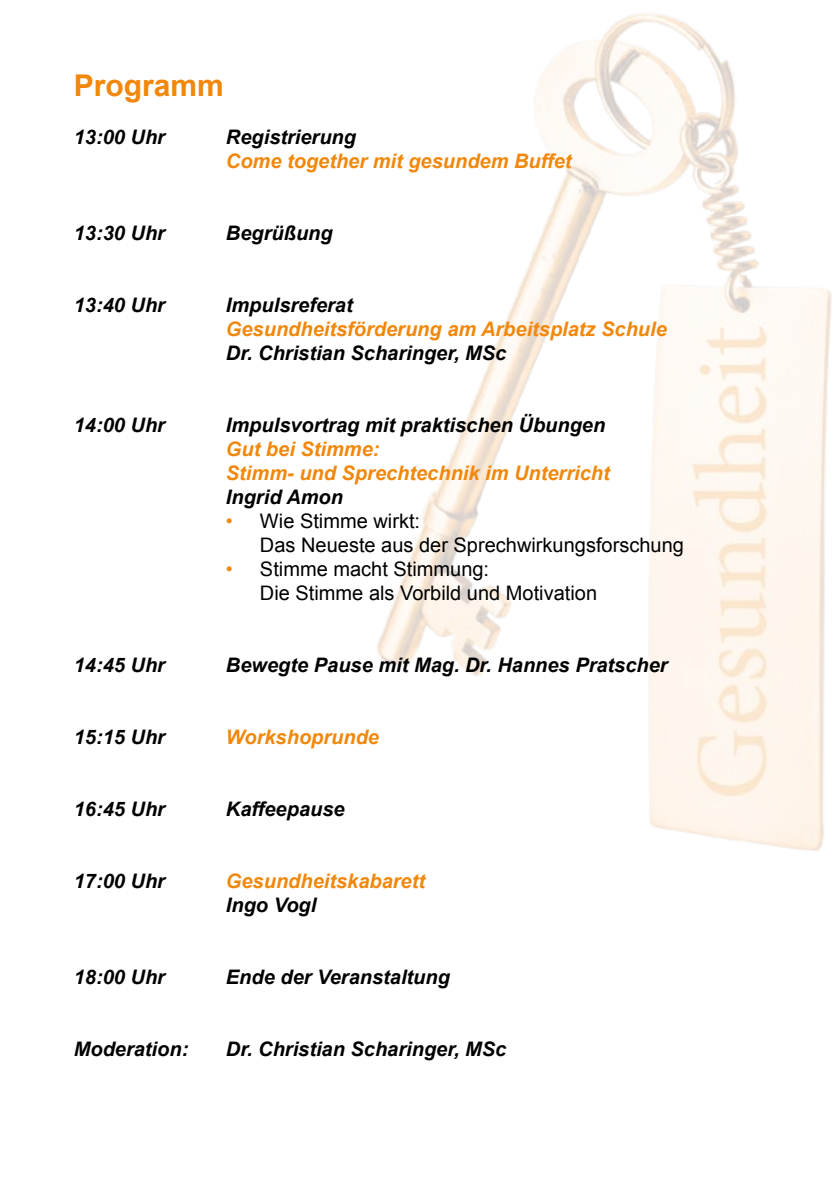
<style>
.page{position:relative;width:840px;height:1191px;background:#fff}
.page>*{position:absolute;margin:0;border:0;box-sizing:border-box;transform-origin:0 0}
.t1{font:700 30px "Arial";color:#f1880c}
.t2{font:italic 700 20px "Arial";color:#000}
.t3{font:italic 700 20px/24px "Arial";color:#f1880c}
.t4{font:20px/24px "Arial";color:#000}
.s1{color:#f1880c}
</style>
<div class="page">
<img style="left:377px;top:13px;width:455px;height:838px">
<h1 class="t1" style="left:74px;top:65px;width:152px">Programm</h1>
<p class="t2" style="left:74px;top:124px;width:93px">13:00 Uhr</p>
<p class="t2" style="left:226px;top:124px;width:132px">Registrierung</p>
<p class="t3" style="left:226px;top:150px;width:347px">Come together mit gesundem Buffet</p>
<p class="t2" style="left:74px;top:220px;width:93px">13:30 Uhr</p>
<p class="t2" style="left:226px;top:220px;width:108px">Begrüßung</p>
<p class="t2" style="left:74px;top:292px;width:93px">13:40 Uhr</p>
<p class="t2" style="left:226px;top:292px;width:128px">Impulsreferat</p>
<p class="t3" style="left:226px;top:318px;width:442px">Gesundheitsförderung am Arbeitsplatz Schule</p>
<p class="t2" style="left:226px;top:340px;width:282px">Dr. Christian Scharinger, MSc</p>
<p class="t2" style="left:74px;top:412px;width:93px">14:00 Uhr</p>
<p class="t2" style="left:226px;top:412px;width:380px">Impulsvortrag mit praktischen Übungen</p>
<p class="t3" style="left:226px;top:438px;width:385px">Gut bei Stimme:<br>Stimm- und Sprechtechnik im Unterricht</p>
<p class="t2" style="left:226px;top:484px;width:119px">Ingrid Amon</p>
<p class="t4" style="left:260px;top:509px;width:425px;text-indent:-34px"><span class="s1">•</span> Wie Stimme wirkt:<br>Das Neueste aus der Sprechwirkungsforschung</p>
<p class="t4" style="left:260px;top:557px;width:338px;text-indent:-34px"><span class="s1">•</span> Stimme macht Stimmung:<br>Die Stimme als Vorbild und Motivation</p>
<p class="t2" style="left:74px;top:652px;width:93px">14:45 Uhr</p>
<p class="t2" style="left:226px;top:652px;width:443px">Bewegte Pause mit Mag. Dr. Hannes Pratscher</p>
<p class="t2" style="left:74px;top:724px;width:93px">15:15 Uhr</p>
<p class="t3" style="left:226px;top:726px;width:154px">Workshoprunde</p>
<p class="t2" style="left:74px;top:796px;width:93px">16:45 Uhr</p>
<p class="t2" style="left:226px;top:796px;width:120px">Kaffeepause</p>
<p class="t2" style="left:74px;top:868px;width:93px">17:00 Uhr</p>
<p class="t3" style="left:226px;top:870px;width:200px">Gesundheitskabarett</p>
<p class="t2" style="left:226px;top:892px;width:92px">Ingo Vogl</p>
<p class="t2" style="left:74px;top:964px;width:93px">18:00 Uhr</p>
<p class="t2" style="left:226px;top:964px;width:225px">Ende der Veranstaltung</p>
<p class="t2" style="left:74px;top:1036px;width:116px">Moderation:</p>
<p class="t2" style="left:226px;top:1036px;width:282px">Dr. Christian Scharinger, MSc</p>
</div>
